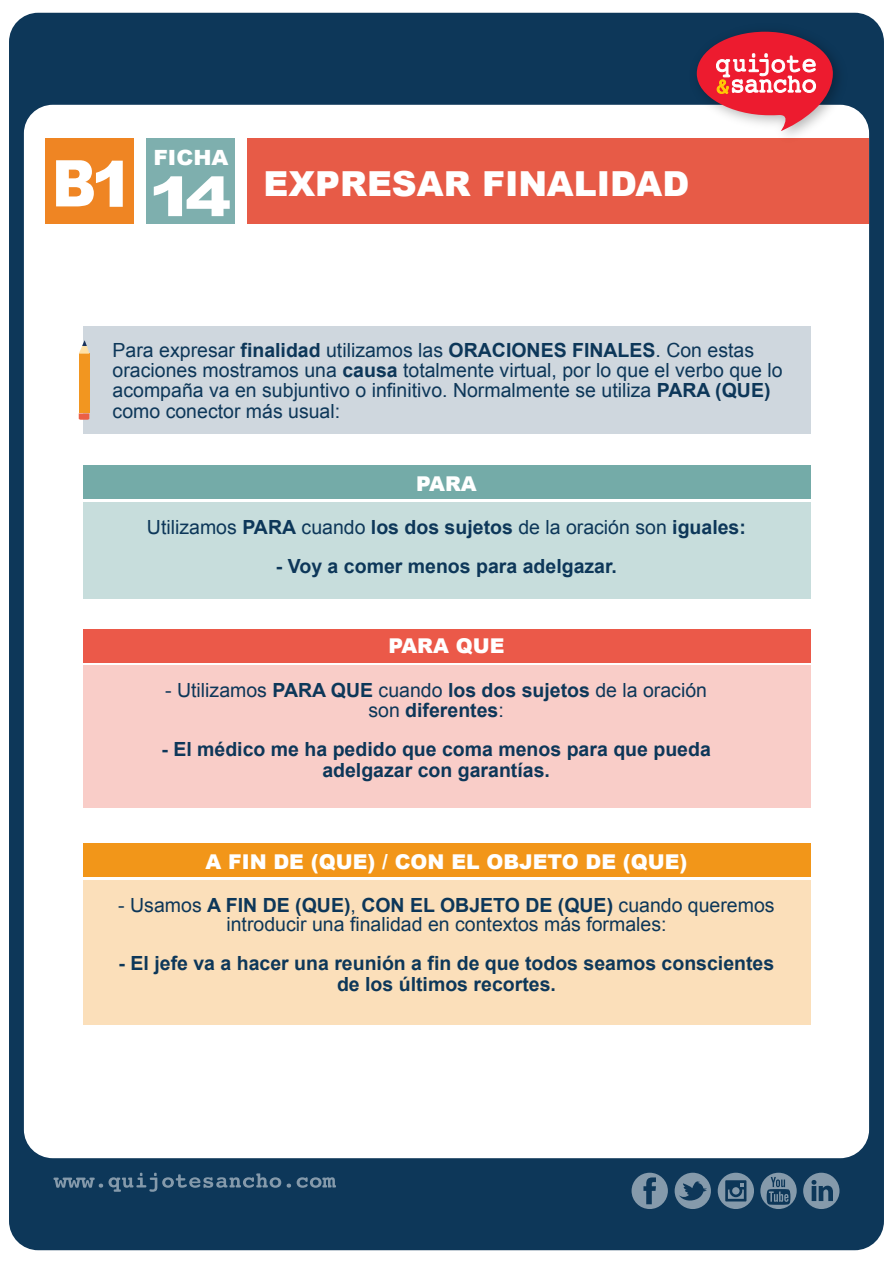
<style>
.page{position:relative;width:893px;height:1263px;background:#fff}
.page>*{position:absolute;margin:0;border:0;box-sizing:border-box;transform-origin:0 0}
.t1{font:900 64.5px "Arial";color:#fff;scale:.89 1}
.t2{font:900 54.75px "Arial";color:#fff;scale:1.26 1}
.t3{font:900 34.5px "Arial";color:#fff}
.t4{font:900 21px "Arial";color:#fff;scale:1.04 1}
.t5{font:900 20.4px "Arial";color:#fff}
.t6{font:19.5px/20.2px "Arial";color:#0d3759;text-align:center}
.t7{font:700 19.5px/21px "Arial";color:#0d3759;text-align:center}
.s1{font-size:63.45px}
.s2{font-weight:700}
</style>
<div class="page">
<div style="left:9px;top:13px;width:875px;height:1237px;background:#0d3759;border-radius:29px"></div>
<div style="left:24px;top:105px;width:845px;height:1053px;background:#fff;border-radius:29px"></div>
<div style="left:248px;top:138px;width:621px;height:86px;background:#e75b47"></div>
<div style="left:45px;top:138px;width:89px;height:86px;background:#ef8523"></div>
<div style="left:146px;top:138px;width:89px;height:86px;background:#7eafae"></div>
<div style="left:83px;top:502px;width:727px;height:96px;background:#c7dddc"></div>
<div style="left:83px;top:465px;width:727px;height:34px;background:#74aba8"></div>
<div style="left:83px;top:326px;width:727px;height:108px;background:#cfd7de"></div>
<div style="left:83px;top:665px;width:727px;height:143px;background:#f9cdc8"></div>
<div style="left:83px;top:629px;width:727px;height:34px;background:#eb5949"></div>
<div style="left:83px;top:880px;width:727px;height:144px;background:#fbdfba"></div>
<div style="left:83px;top:844px;width:727px;height:33px;background:#f29619"></div>
<div style="left:79px;top:354px;width:10px;height:59px;background:#f29620"></div>
<svg style="left:79px;top:340px;width:10px;height:14px"></svg>
<svg style="left:79px;top:413px;width:10px;height:7px"></svg>
<svg style="left:675px;top:1173px;width:36px;height:36px"></svg>
<svg style="left:632px;top:1173px;width:36px;height:36px"></svg>
<svg style="left:718px;top:1173px;width:36px;height:36px"></svg>
<svg style="left:732px;top:1187px;width:8px;height:7px"></svg>
<svg style="left:760px;top:1173px;width:37px;height:36px"></svg>
<svg style="left:803px;top:1173px;width:36px;height:36px"></svg>
<svg style="left:53px;top:1177px;width:50px;height:11px"></svg>
<svg style="left:109px;top:1173px;width:172px;height:19px"></svg>
<svg style="left:287px;top:1183px;width:4px;height:4px"></svg>
<svg style="left:297px;top:1177px;width:39px;height:11px"></svg>
<img style="left:684px;top:31px;width:168px;height:105px">
<svg style="left:697px;top:32px;width:136px;height:99px"></svg>
<p class="t4" style="left:153px;top:142px;width:74px">FICHA</p>
<h2 class="t2" style="left:148px;top:157px;width:67px">14</h2>
<h1 class="t1" style="left:52px;top:137px;width:94px">B<span class="s1">1</span></h1>
<h3 class="t3" style="left:264px;top:158px;width:427px">EXPRESAR FINALIDAD</h3>
<p class="t6" style="left:113px;top:340px;width:671px;text-align:left">Para expresar <span class="s2">finalidad</span> utilizamos las <span class="s2">ORACIONES FINALES</span>. Con estas oraciones mostramos una <span class="s2">causa</span> totalmente virtual, por lo que el verbo que lo acompaña va en subjuntivo o infinitivo. Normalmente se utiliza <span class="s2">PARA (QUE) </span>como conector más usual:</p>
<p class="t5" style="left:416px;top:469px;width:62px">PARA</p>
<p class="t6" style="left:147px;top:517px;width:600px">Utilizamos <span class="s2">PARA</span> cuando <span class="s2">los dos sujetos</span> de la oración son <span class="s2">iguales:</span></p>
<p class="t7" style="left:276px;top:556px;width:343px">- Voy a comer menos para adelgazar.</p>
<p class="t5" style="left:388px;top:631px;width:118px">PARA QUE</p>
<p class="t6" style="left:165px;top:681px;width:543px;line-height:19.5px">- Utilizamos <span class="s2">PARA QUE</span> cuando <span class="s2">los dos sujetos</span> de la oración son <span class="s2">diferentes</span>:</p>
<p class="t7" style="left:161px;top:739px;width:551px">- El médico me ha pedido que coma menos para que pueda adelgazar con garantías.</p>
<p class="t5" style="left:205px;top:847px;width:483px">A FIN DE (QUE) / CON EL OBJETO DE (QUE)</p>
<p class="t6" style="left:118px;top:895px;width:658px;line-height:19.5px">- Usamos <span class="s2">A FIN DE (QUE)</span>, <span class="s2">CON EL OBJETO DE (QUE)</span> cuando queremos introducir una finalidad en contextos más formales:</p>
<p class="t7" style="left:119px;top:953px;width:657px">- El jefe va a hacer una reunión a fin de que todos seamos conscientes de los últimos recortes.</p>
</div>
